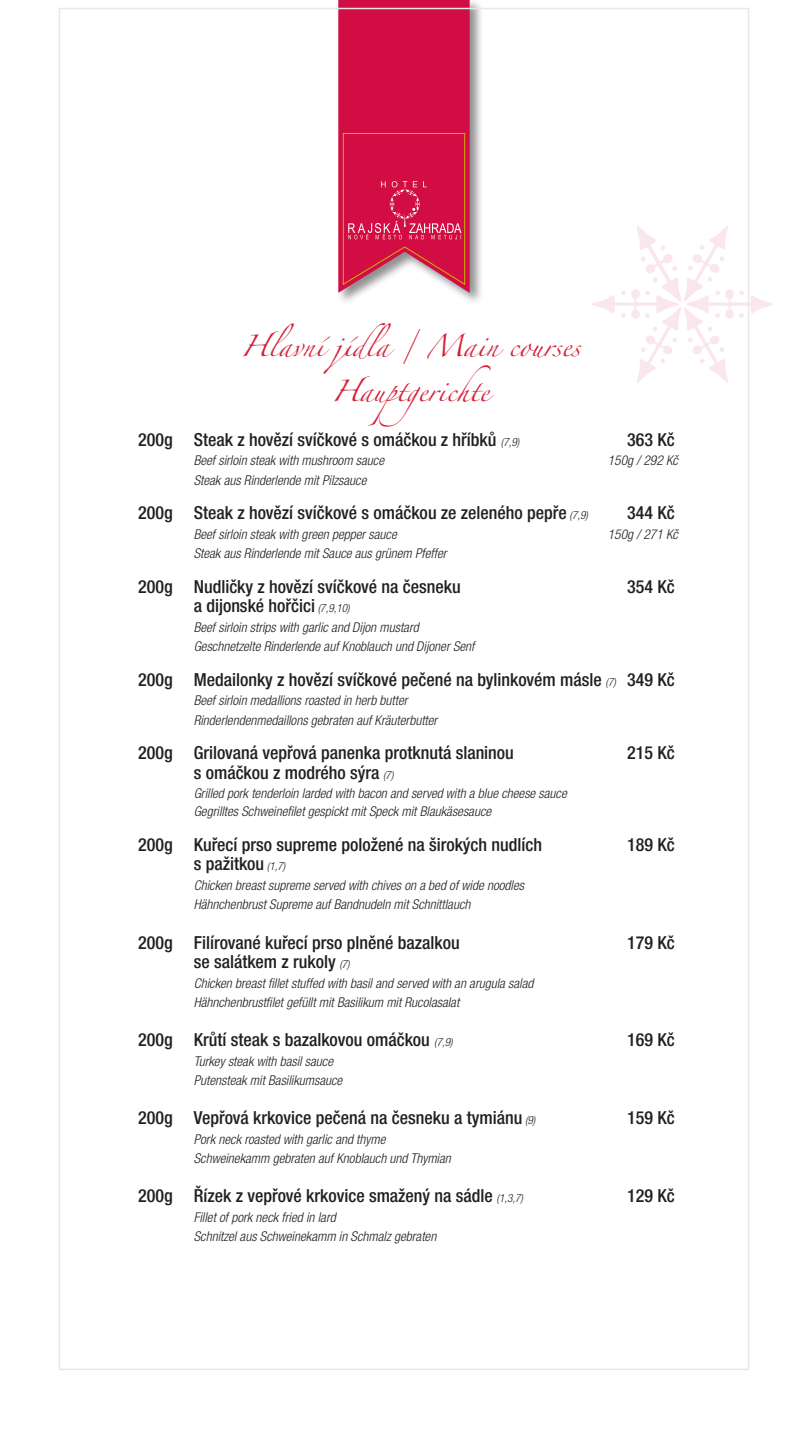
<style>
.page{position:relative;width:808px;height:1429px;background:#fff}
.page>*{position:absolute;margin:0;border:0;box-sizing:border-box;transform-origin:0 0}
.t1{font:19.5px "Zapfino";color:#d51f36}
.t2{font:500 condensed 18px "Helvetica Neue LT Pro";color:#231f20}
.t3{font:italic 300 condensed 13.5px/19.5px "Helvetica Neue LT Pro";color:#231f20}
.s1{font-weight:300;font-style:italic;font-size:11.25px}
</style>
<div class="page">
<svg style="left:592px;top:226px;width:181px;height:157px"></svg>
<div style="left:336px;top:0;width:148px;height:306px;background:#231f20;opacity:.5"></div>
<svg style="left:338px;top:0;width:132px;height:293px;background:#d32452"></svg>
<h1 class="t1" style="left:241px;top:338px;width:341px">Hlavní jídla / Main courses</h1>
<h1 class="t1" style="left:331px;top:383px;width:161px">Hauptgerichte</h1>
<h2 class="t2" style="left:138px;top:429px;width:383px">200g Steak z hovězí svíčkové s omáčkou z hříbků <span class="s1">(7,9)</span></h2>
<h2 class="t2" style="left:627px;top:429px;width:49px">363 Kč</h2>
<p class="t3" style="left:194px;top:451px;width:192px">Beef sirloin steak with mushroom sauce</p>
<p class="t3" style="left:608px;top:451px;width:72px">150g / 292 Kč</p>
<p class="t3" style="left:194px;top:471px;width:174px">Steak aus Rinderlende mit Pilzsauce</p>
<h2 class="t2" style="left:138px;top:502px;width:451px">200g Steak z hovězí svíčkové s omáčkou ze zeleného pepře <span class="s1">(7,9)</span></h2>
<h2 class="t2" style="left:627px;top:502px;width:49px">344 Kč</h2>
<p class="t3" style="left:194px;top:525px;width:205px">Beef sirloin steak with green pepper sauce</p>
<p class="t3" style="left:608px;top:525px;width:72px">150g / 271 Kč</p>
<p class="t3" style="left:194px;top:544px;width:254px">Steak aus Rinderlende mit Sauce aus grünem Pfeffer</p>
<h2 class="t2" style="left:138px;top:576px;width:324px">200g Nudličky z hovězí svíčkové na česneku</h2>
<h2 class="t2" style="left:627px;top:576px;width:49px">354 Kč</h2>
<h2 class="t2" style="left:194px;top:595px;width:158px">a dijonské hořčici <span class="s1">(7,9,10)</span></h2>
<p class="t3" style="left:194px;top:618px;width:282px">Beef sirloin strips with garlic and Dijon mustard<br>Geschnetzelte Rinderlende auf Knoblauch und Dijoner Senf</p>
<h2 class="t2" style="left:138px;top:669px;width:538px">200g Medailonky z hovězí svíčkové pečené na bylinkovém másle <span class="s1">(7)</span> 349 Kč</h2>
<p class="t3" style="left:194px;top:691px;width:245px">Beef sirloin medallions roasted in herb butter<br>Rinderlendenmedaillons gebraten auf Kräuterbutter</p>
<h2 class="t2" style="left:138px;top:742px;width:377px">200g Grilovaná vepřová panenka protknutá slaninou</h2>
<h2 class="t2" style="left:627px;top:742px;width:49px">215 Kč</h2>
<h2 class="t2" style="left:194px;top:762px;width:201px">s omáčkou z modrého sýra <span class="s1">(7)</span></h2>
<p class="t3" style="left:194px;top:785px;width:375px;line-height:18px">Grilled pork tenderloin larded with bacon and served with a blue cheese sauce<br>Gegrilltes Schweinefilet gespickt mit Speck mit Blaukäsesauce</p>
<h2 class="t2" style="left:138px;top:834px;width:405px">200g Kuřecí prso supreme položené na širokých nudlích</h2>
<h2 class="t2" style="left:627px;top:834px;width:49px">189 Kč</h2>
<h2 class="t2" style="left:194px;top:853px;width:93px">s pažitkou <span class="s1">(1,7)</span></h2>
<p class="t3" style="left:194px;top:876px;width:332px">Chicken breast supreme served with chives on a bed of wide noodles<br>Hähnchenbrust Supreme auf Bandnudeln mit Schnittlauch</p>
<h2 class="t2" style="left:138px;top:931px;width:323px">200g Filírované kuřecí prso plněné bazalkou</h2>
<h2 class="t2" style="left:627px;top:931px;width:49px">179 Kč</h2>
<h2 class="t2" style="left:194px;top:951px;width:158px">se salátkem z rukoly <span class="s1">(7)</span></h2>
<p class="t3" style="left:194px;top:973px;width:341px">Chicken breast fillet stuffed with basil and served with an arugula salad<br>Hähnchenbrustfilet gefüllt mit Basilikum mit Rucolasalat</p>
<h2 class="t2" style="left:138px;top:1029px;width:316px">200g Krůtí steak s bazalkovou omáčkou <span class="s1">(7,9)</span></h2>
<h2 class="t2" style="left:627px;top:1029px;width:49px">169 Kč</h2>
<p class="t3" style="left:194px;top:1051px;width:150px">Turkey steak with basil sauce<br>Putensteak mit Basilikumsauce</p>
<h2 class="t2" style="left:138px;top:1107px;width:399px">200g Vepřová krkovice pečená na česneku a tymiánu <span class="s1">(9)</span></h2>
<h2 class="t2" style="left:627px;top:1107px;width:49px">159 Kč</h2>
<p class="t3" style="left:194px;top:1129px;width:259px">Pork neck roasted with garlic and thyme<br>Schweinekamm gebraten auf Knoblauch und Thymian</p>
<h2 class="t2" style="left:138px;top:1185px;width:386px">200g Řízek z vepřové krkovice smažený na sádle <span class="s1">(1,3,7)</span></h2>
<h2 class="t2" style="left:627px;top:1185px;width:49px">129 Kč</h2>
<p class="t3" style="left:194px;top:1207px;width:244px">Fillet of pork neck fried in lard<br>Schnitzel aus Schweinekamm in Schmalz gebraten</p>
</div>
